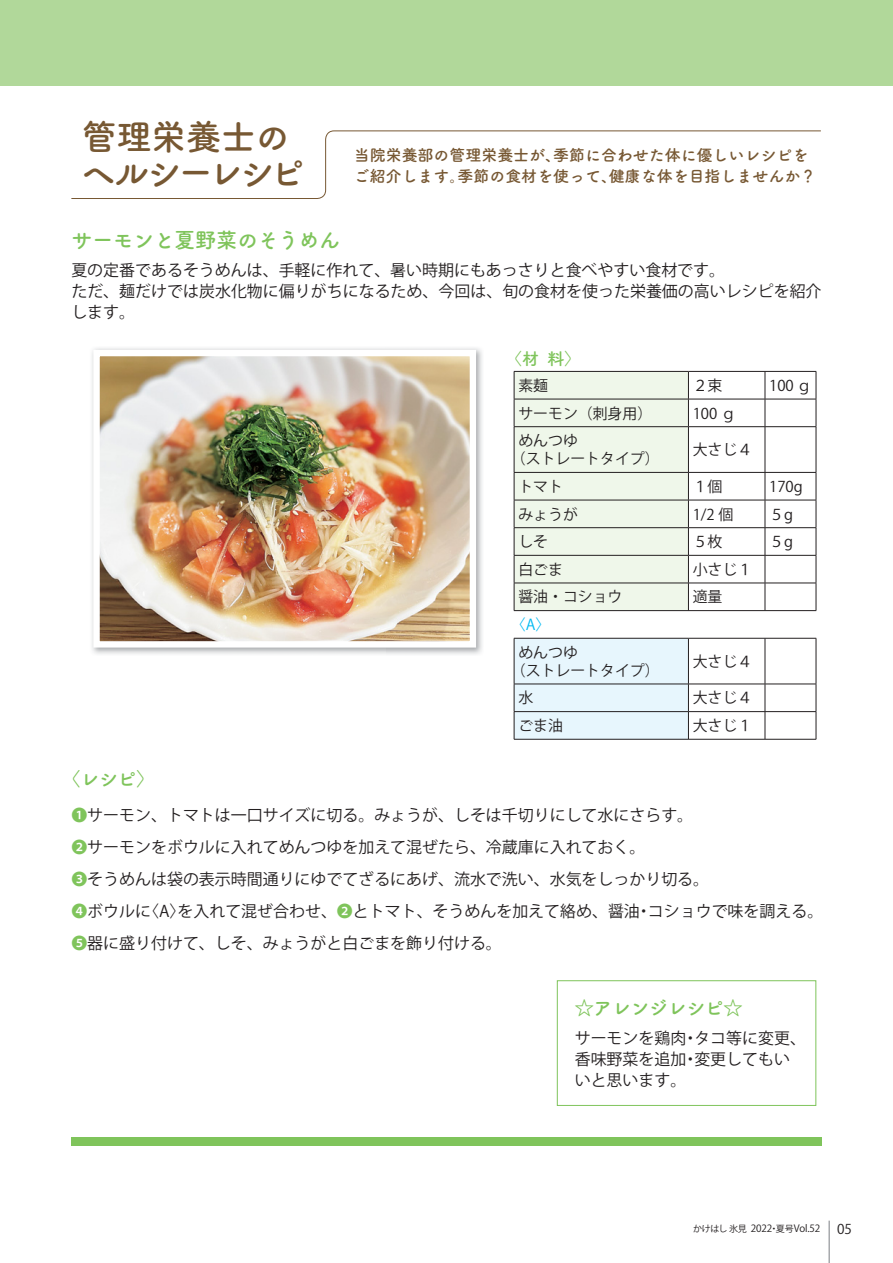
<style>
.page{position:relative;width:893px;height:1263px;background:#fff}
.page>*{position:absolute;margin:0;border:0;box-sizing:border-box;transform-origin:0 0}
.t1{font:35.25px/35.7px "Tsuku A Rd Gothic Std B 90 pv RKSJ H";letter-spacing:-.055em;color:#775833}
.t2{font:21.3px "Tsuku A Rd Gothic Std B 90 pv RKSJ H";letter-spacing:-.03em;color:#7fc45b}
.t3{font:19.2px "Tsuku A Rd Gothic Std B 90 pv RKSJ H";letter-spacing:-.03em;color:#7fc45b}
.t4{font:16.95px "Tsuku A Rd Gothic Std B 90 pv RKSJ H";color:#7fc45b}
.t5{font:15.9px/32px "Koz Go Pro Regular 90 pv RKSJ H";color:#231f20}
.t6{font:15.9px/21.3px "Tsuku A Rd Gothic Std B 90 pv RKSJ H";color:#775833}
.t7{font:14.85px/18px "Koz Go Pro Regular 90 pv RKSJ H";color:#231f20}
.t8{font:14.85px "Koz Go Pro Regular 90 pv RKSJ H";color:#00b9f2}
.t9{font:9.9px "Koz Go Pro Regular 90 pv RKSJ H";letter-spacing:-.015em;color:#231f20}
.s1{color:#7fc45b}
.s2{font-size:9px}
.s3{font-size:13.5px}
</style>
<div class="page">
<div style="left:557px;top:980px;width:259px;height:126px;border:1px solid #7fc45b"></div>
<img style="left:92px;top:348px;width:390px;height:307px">
<img style="left:100px;top:357px;width:369px;height:283px">
<div style="left:93px;top:350px;width:383px;height:297px;border:6px solid #fff"></div>
<hr style="left:688px;top:371px;width:77px;height:1px;background:#231f20">
<hr style="left:765px;top:371px;width:51px;height:1px;background:#231f20">
<hr style="left:688px;top:399px;width:77px;height:1px;background:#231f20">
<hr style="left:765px;top:399px;width:51px;height:1px;background:#231f20">
<svg style="left:765px;top:372px;width:1px;height:54px"></svg>
<svg style="left:816px;top:372px;width:1px;height:54px"></svg>
<hr style="left:688px;top:426px;width:77px;height:1px;background:#231f20">
<hr style="left:765px;top:426px;width:51px;height:1px;background:#231f20">
<hr style="left:765px;top:427px;width:1px;height:45px;background:#231f20">
<hr style="left:816px;top:427px;width:1px;height:45px;background:#231f20">
<hr style="left:688px;top:472px;width:77px;height:1px;background:#231f20">
<hr style="left:765px;top:472px;width:51px;height:1px;background:#231f20">
<hr style="left:688px;top:500px;width:77px;height:1px;background:#231f20">
<hr style="left:765px;top:500px;width:51px;height:1px;background:#231f20">
<hr style="left:688px;top:527px;width:77px;height:1px;background:#231f20">
<hr style="left:765px;top:527px;width:51px;height:1px;background:#231f20">
<hr style="left:688px;top:555px;width:77px;height:1px;background:#231f20">
<hr style="left:765px;top:555px;width:51px;height:1px;background:#231f20">
<hr style="left:688px;top:583px;width:77px;height:1px;background:#231f20">
<svg style="left:514px;top:371px;width:175px;height:239px;background:#e4ecdf"></svg>
<hr style="left:765px;top:583px;width:51px;height:1px;background:#231f20">
<svg style="left:765px;top:473px;width:1px;height:137px"></svg>
<svg style="left:816px;top:473px;width:1px;height:137px"></svg>
<hr style="left:514px;top:610px;width:302px;height:1px;background:#231f20">
<hr style="left:688px;top:638px;width:77px;height:1px;background:#231f20">
<hr style="left:765px;top:638px;width:51px;height:1px;background:#231f20">
<hr style="left:765px;top:638px;width:1px;height:46px;background:#231f20">
<hr style="left:816px;top:638px;width:1px;height:46px;background:#231f20">
<hr style="left:688px;top:684px;width:77px;height:1px;background:#231f20">
<hr style="left:765px;top:684px;width:51px;height:1px;background:#231f20">
<hr style="left:688px;top:711px;width:77px;height:1px;background:#231f20">
<svg style="left:514px;top:638px;width:175px;height:101px;background:#dfedf4"></svg>
<hr style="left:765px;top:711px;width:51px;height:1px;background:#231f20">
<svg style="left:765px;top:684px;width:1px;height:55px"></svg>
<svg style="left:816px;top:684px;width:1px;height:55px"></svg>
<hr style="left:514px;top:739px;width:302px;height:1px;background:#231f20">
<svg style="left:71px;top:130px;width:750px;height:69px"></svg>
<div style="left:0;top:0;width:893px;height:85px;background:#b1d89a"></div>
<div style="left:71px;top:1137px;width:751px;height:9px;background:#7fc45b"></div>
<hr style="left:828px;top:1220px;width:2px;height:43px;background:#a7a9ac">
<h1 class="t1" style="left:80px;top:124px;width:226px">管理栄養士のヘルシーレシピ</h1>
<p class="t6" style="left:354px;top:147px;width:464px">当院栄養部の管理栄養士が、季節に合わせた体に優しいレシピをご紹介します。季節の食材を使って、健康な体を目指しませんか？</p>
<h2 class="t2" style="left:71px;top:232px;width:270px">サーモンと夏野菜のそうめん</h2>
<p class="t5" style="left:71px;top:261px;width:752px;line-height:21.3px">夏の定番であるそうめんは、手軽に作れて、暑い時期にもあっさりと食べやすい食材です。<br>ただ、麺だけでは炭水化物に偏りがちになるため、今回は、旬の食材を使った栄養価の高いレシピを紹介します。</p>
<p class="t4" style="left:505px;top:352px;width:78px">〈材 料〉</p>
<p class="t7" style="left:518px;top:378px;width:31px">素麺</p>
<p class="t7" style="left:693px;top:378px;width:31px">２束</p>
<p class="t7" style="left:769px;top:378px;width:44px">100 ｇ</p>
<p class="t7" style="left:518px;top:406px;width:135px">サーモン（刺身用）</p>
<p class="t7" style="left:693px;top:406px;width:45px">100 ｇ</p>
<p class="t7" style="left:511px;top:434px;width:150px;text-indent:7px">めんつゆ<br>（ストレートタイプ）</p>
<p class="t7" style="left:693px;top:443px;width:61px">大さじ４</p>
<p class="t7" style="left:518px;top:479px;width:46px">トマト</p>
<p class="t7" style="left:693px;top:479px;width:31px">１個</p>
<p class="t7" style="left:769px;top:479px;width:35px">170g</p>
<p class="t7" style="left:518px;top:507px;width:61px">みょうが</p>
<p class="t7" style="left:693px;top:507px;width:42px">1/2 個</p>
<p class="t7" style="left:769px;top:507px;width:25px">５g</p>
<p class="t7" style="left:518px;top:535px;width:31px">しそ</p>
<p class="t7" style="left:693px;top:535px;width:31px">５枚</p>
<p class="t7" style="left:769px;top:535px;width:25px">５g</p>
<p class="t7" style="left:518px;top:562px;width:46px">白ごま</p>
<p class="t7" style="left:693px;top:562px;width:61px">小さじ１</p>
<p class="t7" style="left:518px;top:590px;width:106px">醤油・コショウ</p>
<p class="t7" style="left:693px;top:590px;width:31px">適量</p>
<p class="t8" style="left:511px;top:619px;width:41px">〈A〉</p>
<p class="t7" style="left:511px;top:645px;width:150px;text-indent:7px">めんつゆ<br>（ストレートタイプ）</p>
<p class="t7" style="left:693px;top:654px;width:61px">大さじ４</p>
<p class="t7" style="left:518px;top:691px;width:16px">水</p>
<p class="t7" style="left:693px;top:691px;width:61px">大さじ４</p>
<p class="t7" style="left:518px;top:718px;width:46px">ごま油</p>
<p class="t7" style="left:693px;top:718px;width:61px">大さじ１</p>
<p class="t3" style="left:62px;top:772px;width:95px">〈レシピ〉</p>
<p class="t5" style="left:71px;top:801px;width:753px"><span class="s1">❶</span> サーモン、トマトは一口サイズに切る。みょうが、しそは千切りにして水にさらす。<br><span class="s1">❷</span> サーモンをボウルに入れてめんつゆを加えて混ぜたら、冷蔵庫に入れておく。<br><span class="s1">❸</span> そうめんは袋の表示時間通りにゆでてざるにあげ、流水で洗い、水気をしっかり切る。<br><span class="s1">❹</span> ボウルに〈A〉を入れて混ぜ合わせ、<span class="s1">❷</span>とトマト、そうめんを加えて絡め、醤油・コショウで味を調える。<span class="s1">❺</span>器に盛り付けて、しそ、みょうがと白ごまを飾り付ける。</p>
<p class="t3" style="left:575px;top:1000px;width:169px">☆アレンジレシピ☆</p>
<p class="t5" style="left:575px;top:1029px;width:233px;line-height:21.3px">サーモンを鶏肉・タコ等に変更、香味野菜を追加・変更してもいいと思います。</p>
<p class="t9" style="left:693px;top:1224px;width:160px"><span class="s2">かけはし 氷見</span> 2022<span class="s2">・夏号</span>Vol.52 <span class="s3">05</span></p>
</div>
